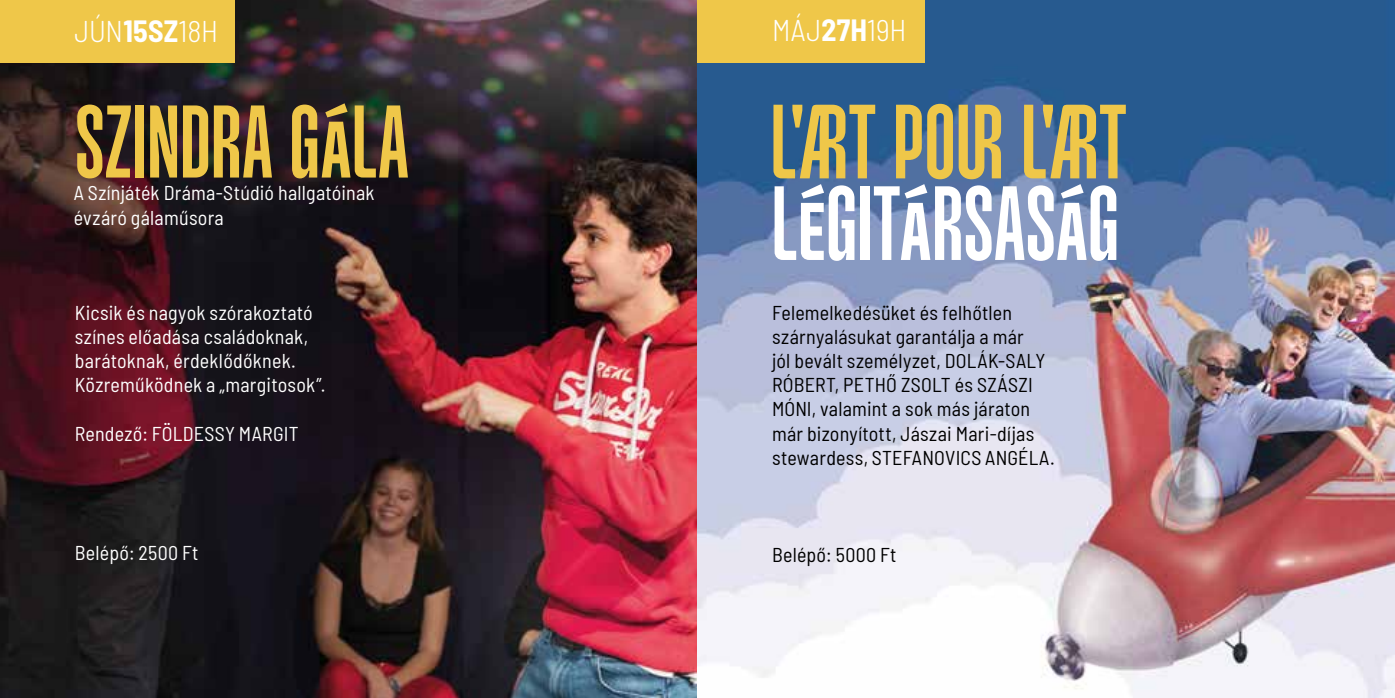
<style>
.page{position:relative;width:1395px;height:698px;background:#fff}
.page>*{position:absolute;margin:0;border:0;box-sizing:border-box;transform-origin:0 0}
.t1{font:92px "Monologue";color:#efc749}
.t2{font:92px "Monologue";color:#fff}
.t3{font:90px "Monologue";color:#efc749}
.t4{font:300 semi-condensed 30px "Barlow";letter-spacing:-.005em;color:#fff}
.t5{font:700 semi-condensed 30px "Barlow";color:#fff}
.t6{font:semi-condensed 20px/24px "Barlow";letter-spacing:.01em;color:#000}
.t7{font:semi-condensed 20px/24px "Barlow";letter-spacing:.015em;color:#fff}
.s1{font-weight:700}
.s2{font-weight:300}
</style>
<div class="page">
<img style="left:0;top:0;width:1395px;height:697px">
<div style="left:697px;top:0;width:240px;height:62px;background:#275a8f"></div>
<div style="left:697px;top:0;width:228px;height:62px;background:#efc749"></div>
<div style="left:0;top:0;width:234px;height:62px;background:#efc749"></div>
<h3 class="t4" style="left:75px;top:10px;width:145px">JÚN<span class="s1">15SZ</span>18H</h3>
<h2 class="t3" style="left:75px;top:96px;width:335px">SZINDRA GÁLA</h2>
<p class="t7" style="left:74px;top:180px;width:302px">A Színjáték Dráma-Stúdió hallgatóinak évzáró gálaműsora</p>
<p class="t7" style="left:75px;top:299px;width:252px">Kicsik és nagyok szórakoztató színes előadása családoknak, barátoknak, érdeklődőknek.<br>Közreműködnek a „margitosok”.</p>
<p class="t7" style="left:75px;top:419px;width:225px">Rendező: FÖLDESSY MARGIT</p>
<p class="t7" style="left:75px;top:539px;width:125px">Belépő: 2500 Ft</p>
<h3 class="t5" style="left:772px;top:9px;width:107px"><span class="s2">MÁJ</span>20SZ</h3>
<h3 class="t4" style="left:770px;top:10px;width:149px">ÁPR <span class="s1">27H</span>19H19H</h3>
<h1 class="t1" style="left:770px;top:95px;width:358px">L'ART POUR L'ART</h1>
<h1 class="t2" style="left:771px;top:177px;width:350px">LÉGITÁRSASÁG</h1>
<p class="t6" style="left:772px;top:299px;width:284px">Felemelkedésüket és felhőtlen szárnyalásukat garantálja a már<br>jól bevált személyzet, DOLÁK-SALY RÓBERT, PETHŐ ZSOLT és SZÁSZI MÓNI, valamint a sok más járaton már bizonyított, Jászai Mari-díjas stewardess, STEFANOVICS ANGÉLA.</p>
<p class="t6" style="left:772px;top:541px;width:126px">Belépő: 5000 Ft</p>
</div>
